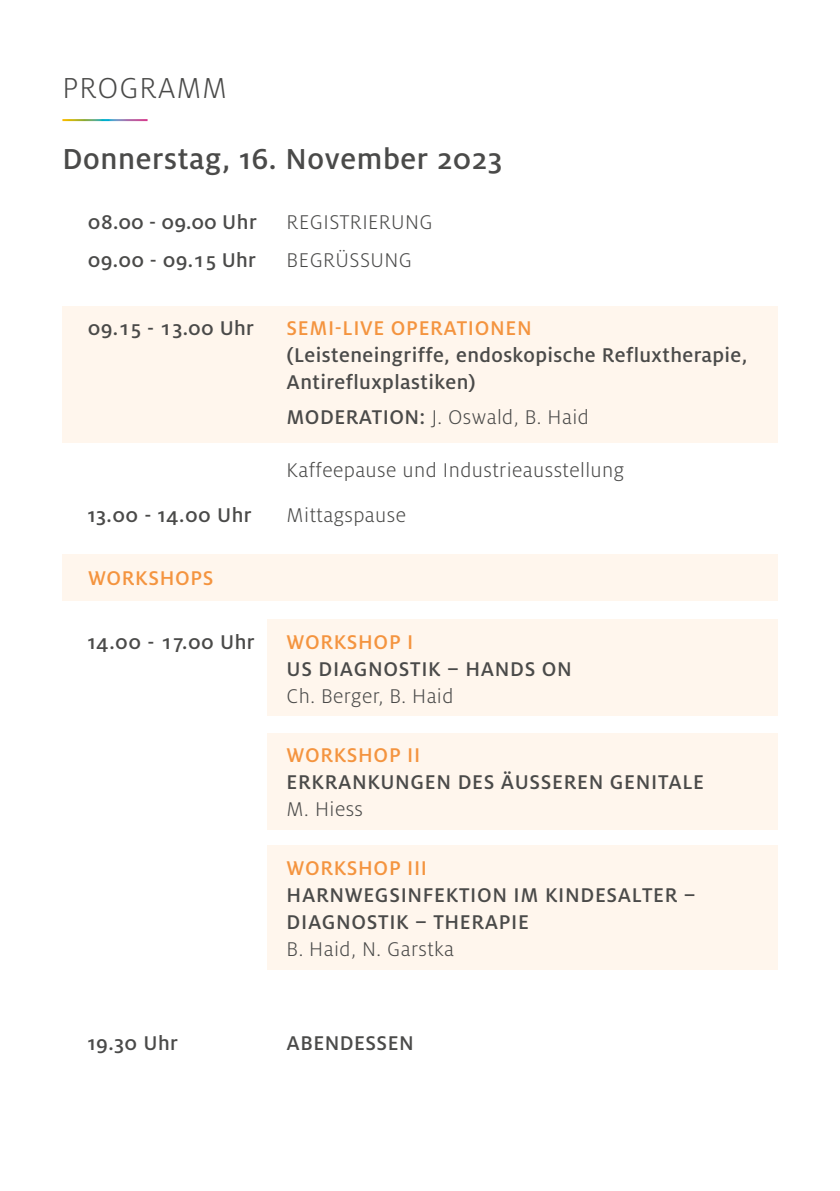
<style>
.page{position:relative;width:840px;height:1191px;background:#fff}
.page>*{position:absolute;margin:0;border:0;box-sizing:border-box;transform-origin:0 0}
.t1{font:500 32px "Milo OT";letter-spacing:.02em;color:#4a4a49}
.t2{font:300 32px "Milo OT";letter-spacing:.03em;color:#4a4a49}
.t3{font:500 22px/27px "Milo OT";letter-spacing:.02em;color:#4a4a49}
.t4{font:300 22px "Milo OT";letter-spacing:.02em;color:#4a4a49}
.t5{font:500 22px "Milo OT";letter-spacing:.03em;color:#f4943f}
.t6{font:500 22px "Milo OT";color:#4a4a49}
.s1{font-weight:500}
</style>
<div class="page">
<div style="left:62px;top:306px;width:715px;height:136px;background:#fff6ed"></div>
<div style="left:62px;top:554px;width:715px;height:47px;background:#fff6ed"></div>
<div style="left:266px;top:619px;width:511px;height:97px;background:#fff6ed"></div>
<div style="left:266px;top:845px;width:511px;height:124px;background:#fff6ed"></div>
<div style="left:266px;top:733px;width:511px;height:96px;background:#fff6ed"></div>
<h1 class="t2" style="left:63px;top:73px;width:166px">PROGRAMM</h1>
<h1 class="t1" style="left:62px;top:143px;width:441px">Donnerstag, 16. November 2023</h1>
<p class="t6" style="left:88px;top:211px;width:170px">08.00 - 09.00 Uhr</p>
<p class="t4" style="left:286px;top:212px;width:147px">REGISTRIERUNG</p>
<p class="t3" style="left:88px;top:246px;width:169px">09.00 - 09.15 Uhr</p>
<p class="t4" style="left:286px;top:250px;width:127px">BEGRÜSSUNG</p>
<p class="t3" style="left:88px;top:314px;width:167px">09.15 - 13.00 Uhr</p>
<p class="t5" style="left:286px;top:317px;width:246px">SEMI-LIVE OPERATIONEN</p>
<p class="t3" style="left:286px;top:341px;width:462px">(Leisteneingriffe, endoskopische Refluxtherapie,<br>Antirefluxplastiken)</p>
<p class="t4" style="left:286px;top:407px;width:303px"><span class="s1">MODERATION:</span> J. Oswald, B. Haid</p>
<p class="t4" style="left:286px;top:460px;width:339px">Kaffeepause und Industrieausstellung</p>
<p class="t3" style="left:88px;top:501px;width:165px">13.00 - 14.00 Uhr</p>
<p class="t4" style="left:286px;top:505px;width:121px">Mittagspause</p>
<p class="t5" style="left:88px;top:567px;width:127px">WORKSHOPS</p>
<p class="t3" style="left:88px;top:628px;width:168px">14.00 - 17.00 Uhr</p>
<p class="t5" style="left:286px;top:631px;width:128px">WORKSHOP I</p>
<p class="t3" style="left:286px;top:655px;width:287px">US DIAGNOSTIK – HANDS ON</p>
<p class="t4" style="left:286px;top:686px;width:168px">Ch. Berger, B. Haid</p>
<p class="t5" style="left:286px;top:744px;width:135px">WORKSHOP II</p>
<p class="t3" style="left:286px;top:768px;width:419px">ERKRANKUNGEN DES ÄUSSEREN GENITALE</p>
<p class="t4" style="left:286px;top:799px;width:78px">M. Hiess</p>
<p class="t5" style="left:286px;top:857px;width:142px">WORKSHOP III</p>
<p class="t3" style="left:286px;top:881px;width:410px">HARNWEGSINFEKTION IM KINDESALTER –<br>DIAGNOSTIK – THERAPIE</p>
<p class="t4" style="left:286px;top:939px;width:169px">B. Haid, N. Garstka</p>
<p class="t3" style="left:88px;top:1029px;width:92px">19.30 Uhr</p>
<p class="t3" style="left:286px;top:1029px;width:129px">ABENDESSEN</p>
</div>
